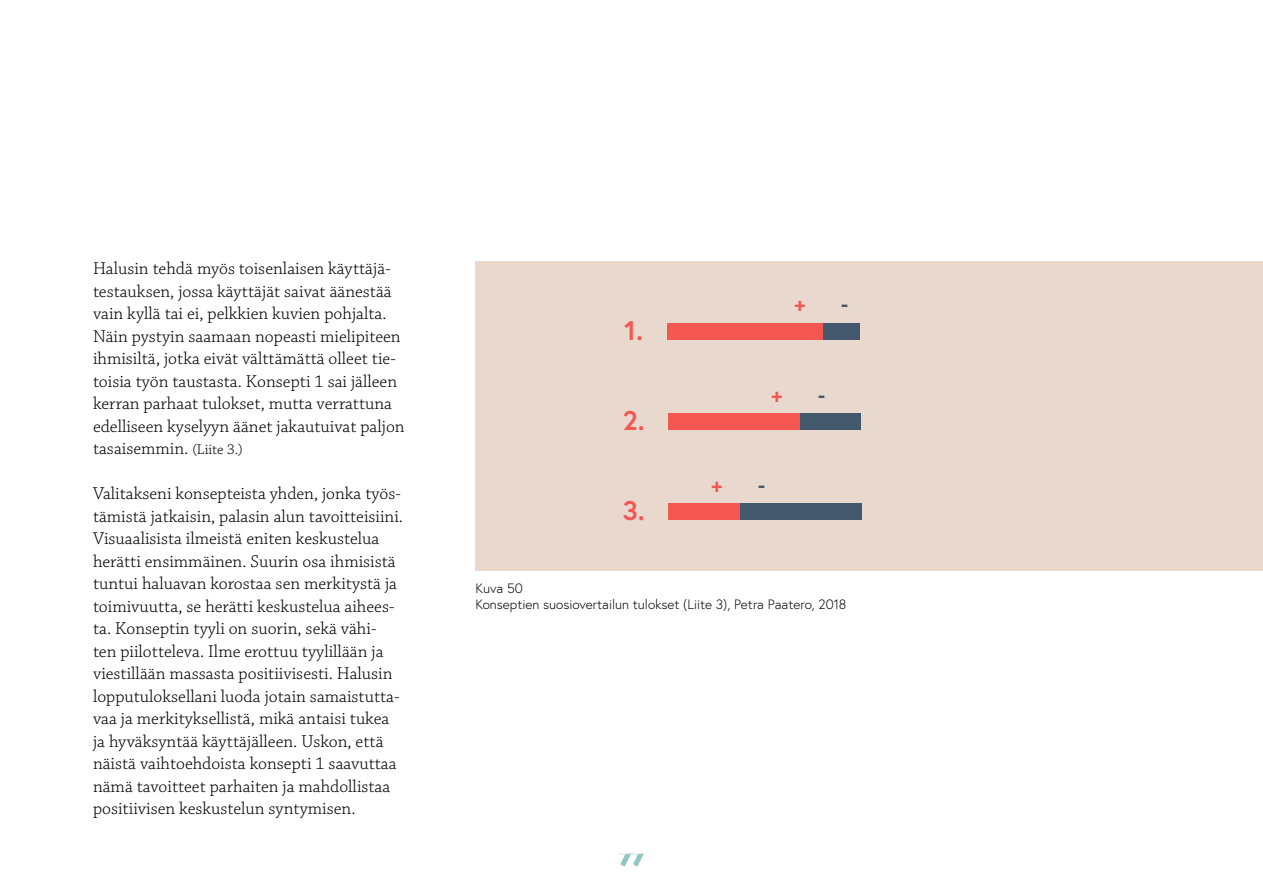
<style>
.page{position:relative;width:1263px;height:893px;background:#fff}
.page>*{position:absolute;margin:0;border:0;box-sizing:border-box;transform-origin:0 0}
.t1{font:700 27px "Europa";color:#f45750}
.t2{font:22.5px "Kari Display Pro";color:#91c5c0}
.t3{font:700 21px "Europa";color:#f45750}
.t4{font:700 21px "Europa";color:#43586d}
.t5{font:300 18px/22.5px "Chaparral Pro";color:#000}
.t6{font:300 13.5px/16.2px "Europa";color:#000}
.s1{font-size:15px}
</style>
<div class="page">
<div style="left:475px;top:261px;width:788px;height:309px;background:#e9d8ce"></div>
<div style="left:811px;top:323px;width:13px;height:17px;background:#f45750"></div>
<div style="left:775px;top:323px;width:12px;height:17px;background:#f45750"></div>
<div style="left:739px;top:323px;width:12px;height:17px;background:#f45750"></div>
<div style="left:799px;top:323px;width:12px;height:17px;background:#f45750"></div>
<div style="left:763px;top:323px;width:12px;height:17px;background:#f45750"></div>
<div style="left:727px;top:323px;width:12px;height:17px;background:#f45750"></div>
<div style="left:703px;top:323px;width:12px;height:17px;background:#f45750"></div>
<div style="left:787px;top:323px;width:12px;height:17px;background:#f45750"></div>
<div style="left:751px;top:323px;width:12px;height:17px;background:#f45750"></div>
<div style="left:715px;top:323px;width:12px;height:17px;background:#f45750"></div>
<div style="left:691px;top:323px;width:12px;height:17px;background:#f45750"></div>
<div style="left:679px;top:323px;width:12px;height:17px;background:#f45750"></div>
<div style="left:667px;top:323px;width:12px;height:17px;background:#f45750"></div>
<div style="left:848px;top:323px;width:12px;height:17px;background:#43586d"></div>
<div style="left:836px;top:323px;width:12px;height:17px;background:#43586d"></div>
<div style="left:824px;top:323px;width:12px;height:17px;background:#43586d"></div>
<div style="left:789px;top:413px;width:12px;height:17px;background:#f45750"></div>
<div style="left:752px;top:413px;width:12px;height:17px;background:#f45750"></div>
<div style="left:716px;top:413px;width:12px;height:17px;background:#f45750"></div>
<div style="left:777px;top:413px;width:12px;height:17px;background:#f45750"></div>
<div style="left:740px;top:413px;width:12px;height:17px;background:#f45750"></div>
<div style="left:704px;top:413px;width:12px;height:17px;background:#f45750"></div>
<div style="left:680px;top:413px;width:12px;height:17px;background:#f45750"></div>
<div style="left:764px;top:413px;width:12px;height:17px;background:#f45750"></div>
<div style="left:728px;top:413px;width:12px;height:17px;background:#f45750"></div>
<div style="left:692px;top:413px;width:12px;height:17px;background:#f45750"></div>
<div style="left:668px;top:413px;width:12px;height:17px;background:#f45750"></div>
<div style="left:849px;top:413px;width:12px;height:17px;background:#43586d"></div>
<div style="left:837px;top:413px;width:12px;height:17px;background:#43586d"></div>
<div style="left:825px;top:413px;width:12px;height:17px;background:#43586d"></div>
<div style="left:813px;top:413px;width:12px;height:17px;background:#43586d"></div>
<div style="left:801px;top:413px;width:12px;height:17px;background:#43586d"></div>
<div style="left:728px;top:503px;width:13px;height:17px;background:#f45750"></div>
<div style="left:692px;top:503px;width:12px;height:17px;background:#f45750"></div>
<div style="left:716px;top:503px;width:12px;height:17px;background:#f45750"></div>
<div style="left:680px;top:503px;width:12px;height:17px;background:#f45750"></div>
<div style="left:704px;top:503px;width:12px;height:17px;background:#f45750"></div>
<div style="left:668px;top:503px;width:12px;height:17px;background:#f45750"></div>
<div style="left:825px;top:503px;width:12px;height:17px;background:#43586d"></div>
<div style="left:813px;top:503px;width:12px;height:17px;background:#43586d"></div>
<div style="left:801px;top:503px;width:12px;height:17px;background:#43586d"></div>
<div style="left:789px;top:503px;width:12px;height:17px;background:#43586d"></div>
<div style="left:849px;top:503px;width:12px;height:17px;background:#43586d"></div>
<div style="left:777px;top:503px;width:12px;height:17px;background:#43586d"></div>
<div style="left:837px;top:503px;width:12px;height:17px;background:#43586d"></div>
<div style="left:765px;top:503px;width:12px;height:17px;background:#43586d"></div>
<div style="left:753px;top:503px;width:12px;height:17px;background:#43586d"></div>
<div style="left:741px;top:503px;width:12px;height:17px;background:#43586d"></div>
<p class="t5" style="left:93px;top:258px;width:313px">Halusin tehdä myös toisenlaisen käyttäjä&shy;testauksen, jossa käyttäjät saivat äänestää vain kyllä tai ei, pelkkien kuvien pohjalta.<br>Näin pystyin saamaan nopeasti mielipiteen ihmisiltä, jotka eivät välttämättä olleet tie&shy;toisia työn taustasta. Konsepti 1 sai jälleen kerran parhaat tulokset, mutta verrattuna edelliseen kyselyyn äänet jakautuivat paljon tasaisemmin. <span class="s1">(Liite 3.)</span></p>
<p class="t5" style="left:93px;top:483px;width:311px">Valitakseni konsepteista yhden, jonka työs&shy;tämistä jatkaisin, palasin alun tavoitteisiini.<br>Visuaalisista ilmeistä eniten keskustelua herätti ensimmäinen. Suurin osa ihmisistä tuntui haluavan korostaa sen merkitystä ja toimivuutta, se herätti keskustelua aihees&shy;ta. Konseptin tyyli on suorin, sekä vähi&shy;ten piilotteleva. Ilme erottuu tyylillään ja viestillään massasta positiivisesti. Halusin lopputuloksellani luoda jotain samaistutta&shy;vaa ja merkityksellistä, mikä antaisi tukea ja hyväksyntää käyttäjälleen. Uskon, että näistä vaihtoehdoista konsepti 1 saavuttaa nämä tavoitteet parhaiten ja mahdollistaa positiivisen keskustelun syntymisen.</p>
<h1 class="t1" style="left:624px;top:312px;width:21px">1.</h1>
<h1 class="t1" style="left:623px;top:402px;width:24px">2.</h1>
<h1 class="t1" style="left:622px;top:492px;width:24px">3.</h1>
<p class="t3" style="left:794px;top:290px;width:12px">+</p>
<p class="t4" style="left:841px;top:290px;width:8px">-</p>
<p class="t3" style="left:772px;top:380px;width:12px">+</p>
<p class="t4" style="left:818px;top:380px;width:8px">-</p>
<p class="t3" style="left:711px;top:470px;width:12px">+</p>
<p class="t4" style="left:758px;top:470px;width:8px">-</p>
<p class="t6" style="left:475px;top:579px;width:373px">Kuva 50<br>Konseptien suosiovertailun tulokset (Liite 3), Petra Paatero, 2018</p>
<p class="t2" style="left:619px;top:845px;width:27px">77</p>
</div>
